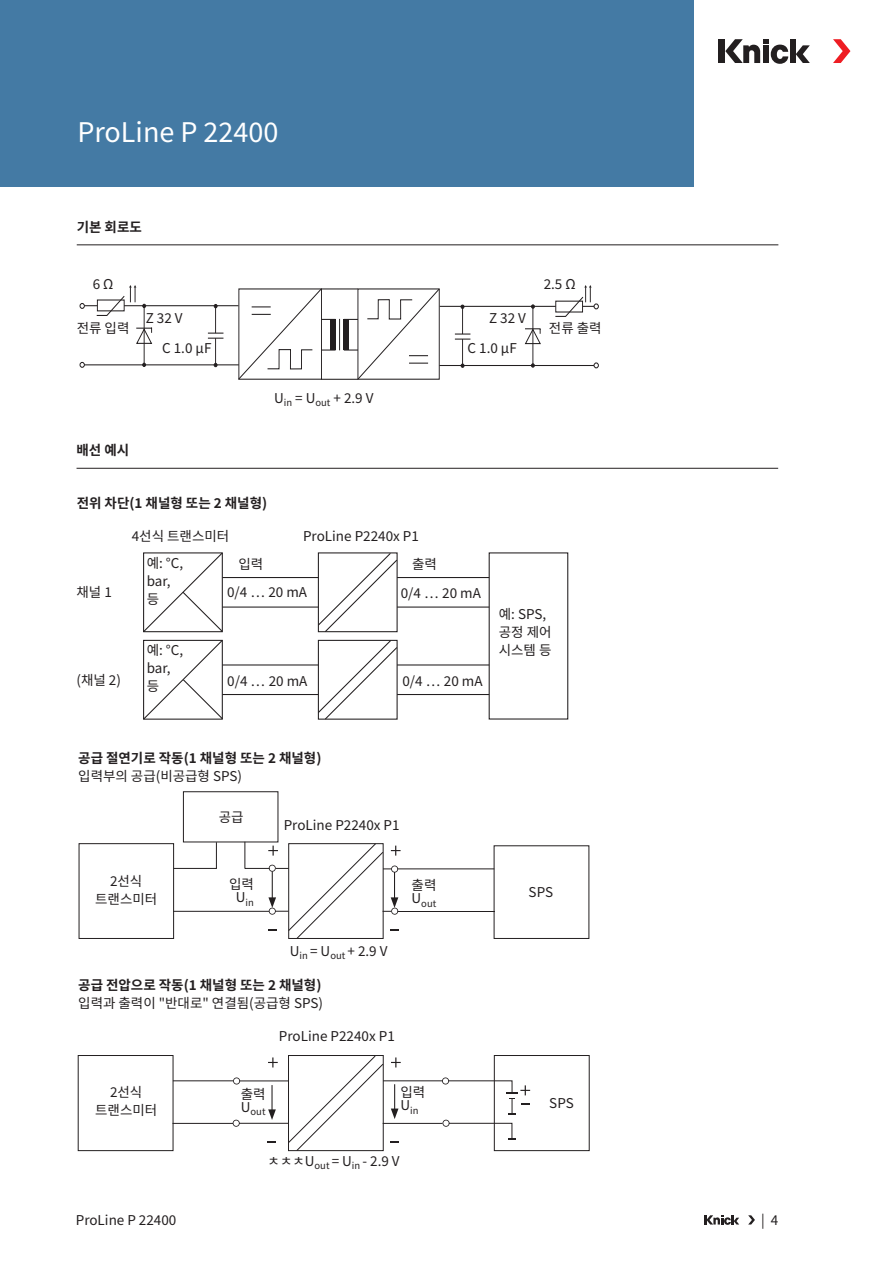
<style>
.page{position:relative;width:893px;height:1263px;background:#fff}
.page>*{position:absolute;margin:0;border:0;box-sizing:border-box;transform-origin:0 0}
.Headline{font:27px "Noto Sans KR";color:#fff}
.Text{font:13.5px/18px "Noto Sans KR";color:#231f20}
.Zwischenüberschrift{font:13.5px/18px "Noto Sans KR";color:#231f20}
.Text-2{font:700 13.5px/18px "Noto Sans KR";color:#231f20}
.Tabelle_Headline{font:700 13.5px "Noto Sans KR";color:#231f20}
.Text-3{font:9.45px "Noto Sans KR";color:#231f20}
.s1{font-weight:400}
.s2{font-weight:700}
</style>
<div class="page">
<svg style="left:594px;top:362px;width:5px;height:6px"></svg>
<svg style="left:80px;top:362px;width:5px;height:6px"></svg>
<hr style="left:440px;top:306px;width:116px;height:1px;background:#231f20">
<hr style="left:439px;top:365px;width:155px;height:1px;background:#231f20">
<hr style="left:124px;top:305px;width:114px;height:1px;background:#231f20">
<hr style="left:84px;top:364px;width:155px;height:1px;background:#231f20">
<svg style="left:455px;top:305px;width:15px;height:63px"></svg>
<svg style="left:525px;top:327px;width:16px;height:18px"></svg>
<svg style="left:531px;top:304px;width:4px;height:5px"></svg>
<svg style="left:531px;top:363px;width:4px;height:5px"></svg>
<hr style="left:532px;top:306px;width:1px;height:60px;background:#231f20">
<hr style="left:339px;top:319px;width:1px;height:31px;background:#231f20">
<hr style="left:321px;top:379px;width:37px;height:1px;background:#231f20">
<hr style="left:321px;top:288px;width:37px;height:1px;background:#231f20">
<svg style="left:136px;top:327px;width:17px;height:18px"></svg>
<svg style="left:142px;top:363px;width:4px;height:4px"></svg>
<hr style="left:144px;top:306px;width:1px;height:59px;background:#231f20">
<svg style="left:237px;top:288px;width:99px;height:92px"></svg>
<svg style="left:344px;top:288px;width:96px;height:92px"></svg>
<svg style="left:208px;top:304px;width:15px;height:63px"></svg>
<svg style="left:80px;top:285px;width:56px;height:31px"></svg>
<svg style="left:554px;top:285px;width:45px;height:32px"></svg>
<div style="left:489px;top:552px;width:79px;height:167px;border:1px solid #231f20"></div>
<hr style="left:397px;top:664px;width:92px;height:1px;background:#231f20">
<hr style="left:222px;top:694px;width:96px;height:1px;background:#231f20">
<svg style="left:317px;top:639px;width:81px;height:81px"></svg>
<div style="left:318px;top:640px;width:80px;height:80px;border:1px solid #231f20"></div>
<hr style="left:397px;top:694px;width:92px;height:1px;background:#231f20">
<hr style="left:222px;top:664px;width:96px;height:1px;background:#231f20">
<hr style="left:397px;top:577px;width:92px;height:1px;background:#231f20">
<hr style="left:222px;top:606px;width:96px;height:2px;background:#231f20">
<svg style="left:317px;top:552px;width:81px;height:81px"></svg>
<div style="left:318px;top:552px;width:80px;height:80px;border:1px solid #231f20"></div>
<hr style="left:397px;top:606px;width:92px;height:2px;background:#231f20">
<hr style="left:222px;top:577px;width:96px;height:1px;background:#231f20">
<svg style="left:143px;top:552px;width:81px;height:81px"></svg>
<svg style="left:143px;top:639px;width:81px;height:81px"></svg>
<hr style="left:173px;top:911px;width:96px;height:1px;background:#231f20">
<svg style="left:174px;top:841px;width:43px;height:28px"></svg>
<div style="left:79px;top:843px;width:95px;height:96px;border:1px solid #231f20"></div>
<svg style="left:244px;top:841px;width:157px;height:98px"></svg>
<hr style="left:397px;top:868px;width:97px;height:1px;background:#231f20">
<hr style="left:397px;top:911px;width:98px;height:1px;background:#231f20">
<div style="left:183px;top:791px;width:95px;height:51px;border:1px solid #231f20"></div>
<hr style="left:239px;top:1080px;width:49px;height:1px;background:#231f20">
<svg style="left:233px;top:1077px;width:7px;height:7px"></svg>
<div style="left:494px;top:1055px;width:96px;height:96px;border:1px solid #231f20"></div>
<svg style="left:442px;top:1120px;width:74px;height:20px"></svg>
<hr style="left:239px;top:1123px;width:49px;height:1px;background:#231f20">
<svg style="left:233px;top:1120px;width:7px;height:7px"></svg>
<hr style="left:383px;top:1123px;width:59px;height:1px;background:#231f20">
<hr style="left:383px;top:1080px;width:59px;height:1px;background:#231f20">
<hr style="left:173px;top:1123px;width:60px;height:1px;background:#231f20">
<hr style="left:173px;top:1080px;width:60px;height:1px;background:#231f20">
<div style="left:78px;top:1055px;width:95px;height:96px;border:1px solid #231f20"></div>
<svg style="left:287px;top:1057px;width:97px;height:95px"></svg>
<div style="left:288px;top:1055px;width:96px;height:96px;border:1px solid #231f20"></div>
<svg style="left:442px;top:1077px;width:88px;height:37px"></svg>
<svg style="left:391px;top:1057px;width:10px;height:10px"></svg>
<svg style="left:268px;top:1057px;width:10px;height:10px"></svg>
<hr style="left:271px;top:1085px;width:2px;height:27px;background:#231f20">
<svg style="left:268px;top:1109px;width:8px;height:11px"></svg>
<svg style="left:391px;top:1084px;width:7px;height:35px"></svg>
<div style="left:0;top:0;width:693px;height:187px;background:#447aa4"></div>
<div style="left:719px;top:39px;width:6px;height:24px;background:#231f20"></div>
<div style="left:790px;top:39px;width:6px;height:24px;background:#231f20"></div>
<svg style="left:796px;top:45px;width:14px;height:18px"></svg>
<svg style="left:833px;top:39px;width:17px;height:24px"></svg>
<svg style="left:725px;top:39px;width:63px;height:25px"></svg>
<svg style="left:748px;top:1215px;width:7px;height:9px"></svg>
<svg style="left:704px;top:1215px;width:35px;height:10px"></svg>
<hr style="left:77px;top:245px;width:701px;height:1px;background:#231f20">
<hr style="left:77px;top:468px;width:701px;height:1px;background:#231f20">
<p class="Headline" style="left:77px;top:117px;width:203px">ProLine P 22400</p>
<p class="Tabelle_Headline" style="left:77px;top:219px;width:67px">기본 회로도</p>
<p class="Text" style="left:93px;top:276px;width:22px">6Ω</p>
<p class="Text" style="left:544px;top:276px;width:33px">2.5 Ω</p>
<p class="Text" style="left:77px;top:320px;width:54px">전류 입력</p>
<p class="Text" style="left:146px;top:309px;width:38px">Z 32 V</p>
<p class="Text" style="left:162px;top:339px;width:51px">C 1.0 μF</p>
<p class="Tabelle_Headline" style="left:77px;top:443px;width:54px">배선 예시</p>
<p class="Zwischenüberschrift" style="left:274px;top:389px;width:101px">U<sub>in</sub> = U<sub>out</sub> + 2.9 V</p>
<p class="Text-2" style="left:77px;top:495px;width:192px">전위 차단(1 채널형 또는 2 채널형)</p>
<p class="Text" style="left:132px;top:527px;width:99px">4선식 트랜스미터</p>
<p class="Text" style="left:303px;top:527px;width:117px">ProLine P2240x P1</p>
<p class="Text" style="left:489px;top:310px;width:38px">Z 32 V</p>
<p class="Text" style="left:468px;top:340px;width:51px">C 1.0 μF</p>
<p class="Text" style="left:77px;top:583px;width:37px">채널 1</p>
<p class="Text" style="left:147px;top:554px;width:38px">예: °C, bar, 등</p>
<p class="Text" style="left:238px;top:556px;width:26px">입력</p>
<p class="Text" style="left:412px;top:555px;width:26px">출력</p>
<p class="Text" style="left:227px;top:583px;width:82px">0/4 … 20 mA</p>
<p class="Text" style="left:401px;top:584px;width:82px">0/4 … 20 mA</p>
<p class="Text" style="left:549px;top:320px;width:54px">전류 출력</p>
<p class="Text" style="left:77px;top:672px;width:46px">(채널 2)</p>
<p class="Text" style="left:147px;top:641px;width:38px">예: °C, bar, 등</p>
<p class="Text" style="left:227px;top:672px;width:82px">0/4 … 20 mA</p>
<p class="Text" style="left:402px;top:672px;width:82px">0/4 … 20 mA</p>
<p class="Text" style="left:499px;top:605px;width:54px">예: SPS, 공정 제어 시스템 등</p>
<p class="Text-2" style="left:78px;top:749px;width:245px">공급 절연기로 작동(1 채널형 또는 2 채널형) <span class="s1">입력부의 공급(비공급형 SPS)</span></p>
<p class="Text" style="left:219px;top:808px;width:26px">공급</p>
<p class="Text" style="left:284px;top:816px;width:117px">ProLine P2240x P1</p>
<p class="Text" style="left:95px;top:872px;width:64px;text-align:center">2선식 트랜스미터</p>
<p class="Text" style="left:229px;top:875px;width:26px">입력</p>
<p class="Text-3" style="left:236px;top:897px;width:20px"><sup>U</sup>in</p>
<p class="Text" style="left:290px;top:942px;width:99px">U<sub>in</sub> = U<sub>out</sub> + 2.9 V</p>
<p class="Zwischenüberschrift" style="left:78px;top:976px;width:246px"><span class="s2">공급 전압으로 작동(1 채널형 또는 2 채널형) </span>입력과 출력이 "반대로" 연결됨(공급형 SPS)</p>
<p class="Text" style="left:279px;top:1028px;width:117px">ProLine P2240x P1</p>
<p class="Text" style="left:412px;top:876px;width:26px">출력</p>
<p class="Text-3" style="left:412px;top:898px;width:26px"><sup>U</sup>out</p>
<p class="Text" style="left:95px;top:1083px;width:64px;text-align:center">2선식 트랜스미터</p>
<p class="Text" style="left:241px;top:1085px;width:26px">출력</p>
<p class="Text-3" style="left:241px;top:1106px;width:26px"><sup>U</sup>out</p>
<p class="Text" style="left:400px;top:1083px;width:26px">입력</p>
<p class="Text-3" style="left:400px;top:1105px;width:20px"><sup>U</sup>in</p>
<p class="Text" style="left:268px;top:1152px;width:134px">ㅊㅊㅊU<sub>out</sub> = U<sub>in</sub> - 2.9 V</p>
<p class="Text" style="left:529px;top:883px;width:26px">SPS</p>
<p class="Text" style="left:549px;top:1094px;width:26px">SPS</p>
<p class="Zwischenüberschrift" style="left:76px;top:1211px;width:102px">ProLine P 22400</p>
<p class="Zwischenüberschrift" style="left:761px;top:1211px;width:19px">| 4</p>
</div>
